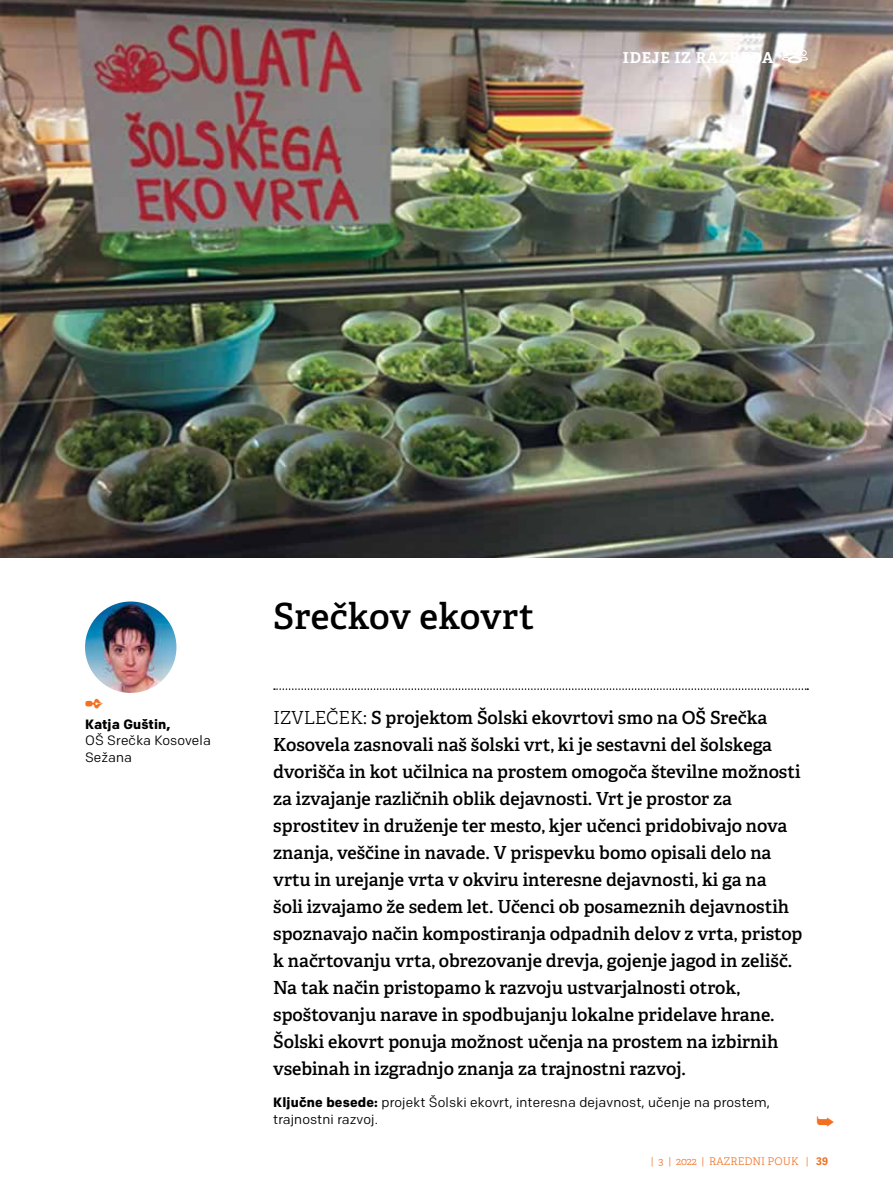
<style>
.page{position:relative;width:893px;height:1191px;background:#fff}
.page>*{position:absolute;margin:0;border:0;box-sizing:border-box;transform-origin:0 0}
.t1{font:600 36px "Adelle";letter-spacing:.005em;color:#000}
.t2{font:600 18px/27px "Adelle";color:#000}
.t3{font:700 15px "Adelle";letter-spacing:.05em;color:#fff}
.t4{font:13.5px/16.2px "Chrono";letter-spacing:.01em;color:#000}
.t5{font:700 13.5px "Chrono";letter-spacing:.01em;color:#000}
.t6{font:300 10.5px "Adelle";color:#f36f21}
.s1{font-weight:300}
.s2{font-weight:700}
.s3{font-family:"Adelle Sans";font-weight:700}
</style>
<div class="page">
<img style="left:0;top:0;width:893px;height:557px">
<svg style="left:782px;top:43px;width:26px;height:20px"></svg>
<img style="left:85px;top:601px;width:91px;height:92px;border-radius:46px">
<svg style="left:274px;top:688px;width:534px;height:2px"></svg>
<p class="t3" style="left:623px;top:48px;width:152px">IDEJE IZ RAZREDA</p>
<p class="t5" style="left:85px;top:716px;width:87px">Katja Guštin,</p>
<p class="t4" style="left:85px;top:732px;width:127px">OŠ Srečka Kosovela<br>Sežana</p>
<h1 class="t1" style="left:273px;top:593px;width:263px">Srečkov ekovrt</h1>
<p class="t2" style="left:273px;top:704px;width:531px"><span class="s1">IZVLEČEK:</span> S projektom Šolski ekovrtovi smo na OŠ Srečka Kosovela zasnovali naš šolski vrt, ki je sestavni del šolskega dvorišča in kot učilnica na prostem omogoča številne možnosti za izvajanje različnih oblik dejavnosti. Vrt je prostor za sprostitev in druženje ter mesto, kjer učenci pridobivajo nova znanja, veščine in navade. V prispevku bomo opisali delo na vrtu in urejanje vrta v okviru interesne dejavnosti, ki ga na<br>šoli izvajamo že sedem let. Učenci ob posameznih dejavnostih spoznavajo način kompostiranja odpadnih delov z vrta, pristop k načrtovanju vrta, obrezovanje drevja, gojenje jagod in zelišč.<br>Na tak način pristopamo k razvoju ustvarjalnosti otrok, spoštovanju narave in spodbujanju lokalne pridelave hrane.<br>Šolski ekovrt ponuja možnost učenja na prostem na izbirnih vsebinah in izgradnjo znanja za trajnostni razvoj.</p>
<p class="t4" style="left:273px;top:1094px;width:498px"><span class="s2">Ključne besede:</span> projekt Šolski ekovrt, interesna dejavnost, učenje na prostem, trajnostni razvoj.</p>
<p class="t6" style="left:651px;top:1154px;width:179px">| 3 | 2022 | RAZREDNI POUK | <span class="s3">39</span></p>
</div>
